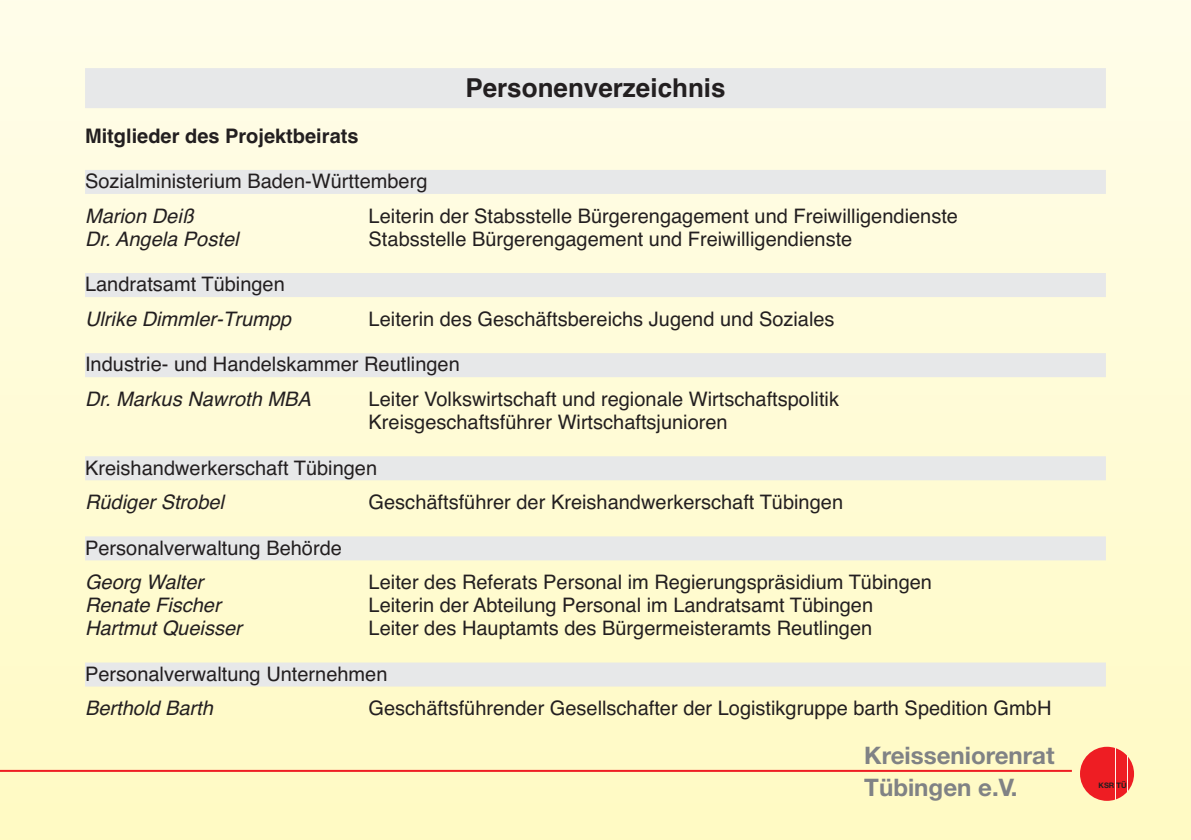
<style>
.page{position:relative;width:1191px;height:840px;background:#fff}
.page>*{position:absolute;margin:0;border:0;box-sizing:border-box;transform-origin:0 0}
.t1{font:700 26px "Helvetica";color:#231f20}
.t2{font:700 24.2px/32.4px "Helvetica Neue";color:#808285}
.t3{font:20px/23px "Helvetica";color:#231f20}
.t4{font:italic 20px "Helvetica";color:#231f20}
.t5{font:700 20px "Helvetica";color:#231f20}
.t6{font:700 7.6px "Helvetica Neue";color:#231f20}
</style>
<div class="page">
<img style="left:0;top:0;width:1191px;height:839px">
<div style="left:85px;top:68px;width:1021px;height:40px;background:#e7e8e9"></div>
<div style="left:85px;top:170px;width:1021px;height:24px;background:#e7e8e9"></div>
<div style="left:85px;top:273px;width:1021px;height:24px;background:#e7e8e9"></div>
<div style="left:85px;top:353px;width:1021px;height:24px;background:#e7e8e9"></div>
<div style="left:85px;top:456px;width:1021px;height:24px;background:#e7e8e9"></div>
<div style="left:85px;top:536px;width:1021px;height:24px;background:#e7e8e9"></div>
<div style="left:85px;top:662px;width:1021px;height:24px;background:#e7e8e9"></div>
<svg style="left:1080px;top:746px;width:54px;height:54px;background:#f15049"></svg>
<hr style="left:1115px;top:747px;width:1px;height:52px;background:#fff">
<hr style="left:0;top:769px;width:1071px;height:2px;background:#ee1d23">
<h1 class="t1" style="left:465px;top:73px;width:262px">Personenverzeichnis</h1>
<p class="t5" style="left:85px;top:124px;width:275px">Mitglieder des Projektbeirats</p>
<p class="t3" style="left:85px;top:170px;width:344px">Sozialministerium Baden-Württemberg</p>
<p class="t4" style="left:85px;top:204px;width:110px">Marion Deiß</p>
<p class="t3" style="left:369px;top:204px;width:591px">Leiterin der Stabsstelle Bürgerengagement und Freiwilligendienste</p>
<p class="t4" style="left:85px;top:227px;width:155px">Dr. Angela Postel</p>
<p class="t3" style="left:369px;top:227px;width:485px">Stabsstelle Bürgerengagement und Freiwilligendienste</p>
<p class="t3" style="left:85px;top:273px;width:201px">Landratsamt Tübingen</p>
<p class="t4" style="left:85px;top:307px;width:207px">Ulrike Dimmler-Trumpp</p>
<p class="t3" style="left:369px;top:307px;width:467px">Leiterin des Geschäftsbereichs Jugend und Soziales</p>
<p class="t3" style="left:85px;top:353px;width:376px">Industrie- und Handelskammer Reutlingen</p>
<p class="t4" style="left:85px;top:387px;width:227px">Dr. Markus Nawroth MBA</p>
<p class="t3" style="left:368px;top:387px;width:472px">Leiter Volkswirtschaft und regionale Wirtschaftspolitik<br>Kreisgeschaftsführer Wirtschaftsjunioren</p>
<p class="t3" style="left:85px;top:456px;width:294px">Kreishandwerkerschaft Tübingen</p>
<p class="t4" style="left:85px;top:490px;width:140px">Rüdiger Strobel</p>
<p class="t3" style="left:369px;top:490px;width:476px">Geschäftsführer der Kreishandwerkerschaft Tübingen</p>
<p class="t3" style="left:85px;top:536px;width:258px">Personalverwaltung Behörde</p>
<p class="t4" style="left:85px;top:570px;width:120px">Georg Walter</p>
<p class="t3" style="left:369px;top:570px;width:565px">Leiter des Referats Personal im Regierungspräsidium Tübingen</p>
<p class="t4" style="left:85px;top:593px;width:137px">Renate Fischer</p>
<p class="t3" style="left:368px;top:593px;width:506px">Leiterin der Abteilung Personal im Landratsamt Tübingen</p>
<p class="t4" style="left:85px;top:616px;width:158px">Hartmut Queisser</p>
<p class="t3" style="left:368px;top:616px;width:505px">Leiter des Hauptamts des Bürgermeisteramts Reutlingen</p>
<p class="t3" style="left:85px;top:662px;width:304px">Personalverwaltung Unternehmen</p>
<p class="t4" style="left:85px;top:696px;width:129px">Berthold Barth</p>
<p class="t3" style="left:368px;top:696px;width:684px">Geschäftsführender Gesellschafter der Logistikgruppe barth Spedition GmbH</p>
<p class="t2" style="left:864px;top:740px;width:192px">Kreisseniorenrat<br>Tübingen e.V.</p>
<p class="t6" style="left:1098px;top:782px;width:30px">KSR TÜ</p>
</div>
